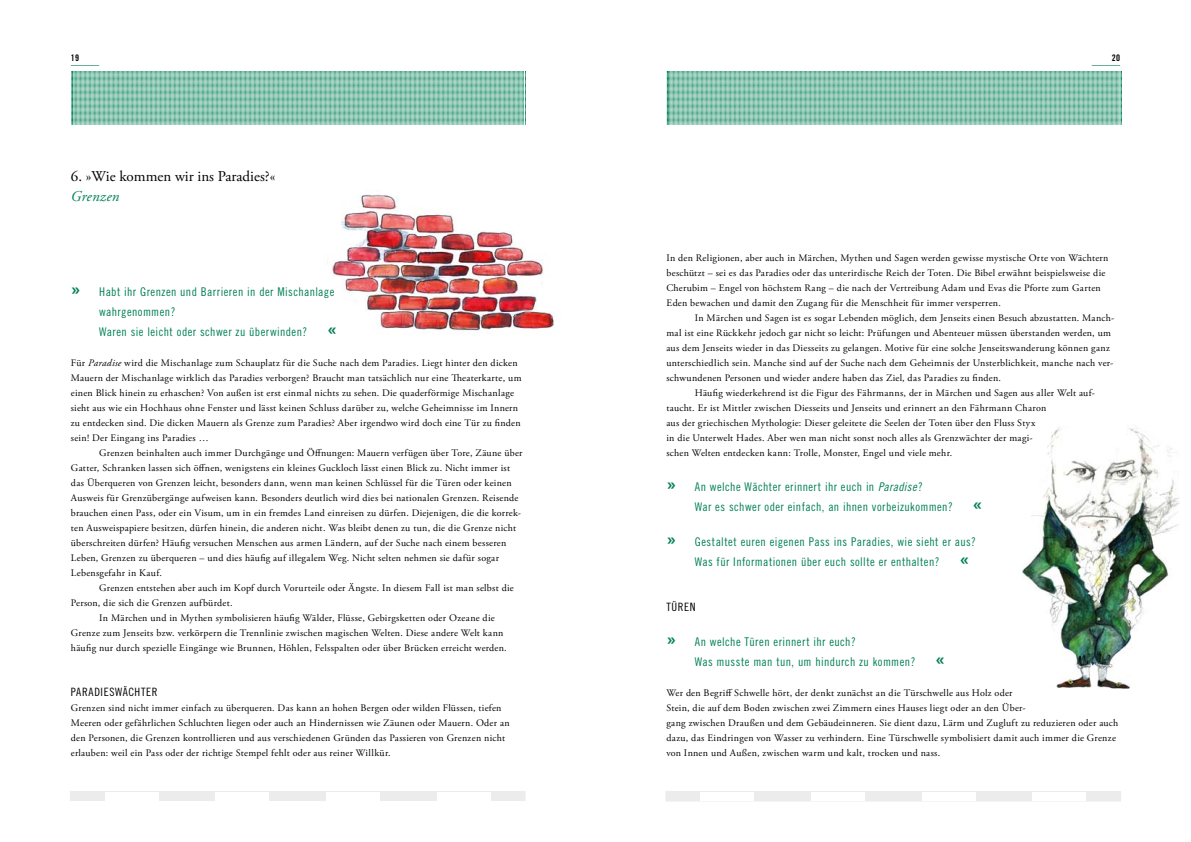
<style>
.page{position:relative;width:1191px;height:842px;background:#fff}
.page>*{position:absolute;margin:0;border:0;box-sizing:border-box;transform-origin:0 0}
.t1{font:15px "Adobe Garamond Pro";color:#000}
.t2{font:italic 15px "Adobe Garamond Pro";letter-spacing:.02em;color:#008054}
.t3{font:12px/20px "Trade Gothic Cond Eighteen";letter-spacing:.035em;color:#008054}
.t4{font:11.5px "Trade Gothic Cond Eighteen";letter-spacing:.06em;color:#000}
.t5{font:10px/15px "Adobe Garamond Pro";letter-spacing:.025em;color:#000}
.t6{font:9px "Trade Gothic Bold Cond Twenty";color:#000}
.s1{font-family:"Trade Gothic Bold Cond Twenty";font-size:20px}
.s2{font-style:italic}
.s3{font-family:"Trade Gothic Cond Eighteen Obl"}
</style>
<div class="page">
<img style="left:331px;top:194px;width:224px;height:137px">
<img style="left:1022px;top:427px;width:157px;height:261px">
<svg style="left:71px;top:65px;width:455px;height:60px"></svg>
<div style="left:70px;top:791px;width:455px;height:10px;background:#ececec;border:2px solid #ececec"></div>
<div style="left:105px;top:792px;width:54px;height:8px;background:#fff"></div>
<div style="left:215px;top:792px;width:54px;height:8px;background:#fff"></div>
<div style="left:326px;top:792px;width:54px;height:8px;background:#fff"></div>
<div style="left:437px;top:792px;width:53px;height:8px;background:#fff"></div>
<svg style="left:667px;top:65px;width:454px;height:60px"></svg>
<div style="left:665px;top:791px;width:456px;height:10px;background:#ececec;border:2px solid #ececec"></div>
<div style="left:700px;top:792px;width:54px;height:8px;background:#fff"></div>
<div style="left:811px;top:792px;width:54px;height:8px;background:#fff"></div>
<div style="left:921px;top:792px;width:54px;height:8px;background:#fff"></div>
<div style="left:1032px;top:792px;width:54px;height:8px;background:#fff"></div>
<p class="t6" style="left:71px;top:53px;width:10px">19</p>
<p class="t6" style="left:1111px;top:53px;width:10px">20</p>
<h1 class="t1" style="left:71px;top:167px;width:206px">6. »Wie kommen wir ins Paradies?«</h1>
<h1 class="t2" style="left:71px;top:187px;width:50px">Grenzen</h1>
<p class="t3" style="left:99px;top:282px;width:239px;text-indent:-28px"><span class="s1">»</span> Habt ihr Grenzen und Barrieren in der Mischanlage wahrgenommen?<br>Waren sie leicht oder schwer zu überwinden? <span class="s1">«</span></p>
<p class="t5" style="left:71px;top:356px;width:452px">Für <span class="s2">Paradise</span> wird die Mischanlage zum Schauplatz für die Suche nach dem Paradies. Liegt hinter den dicken Mauern der Mischanlage wirklich das Paradies verborgen? Braucht man tatsächlich nur eine Theaterkarte, um einen Blick hinein zu erhaschen? Von außen ist erst einmal nichts zu sehen. Die quaderförmige Mischanlage sieht aus wie ein Hochhaus ohne Fenster und lässt keinen Schluss darüber zu, welche Geheimnisse im Innern zu entdecken sind. Die dicken Mauern als Grenze zum Paradies? Aber irgendwo wird doch eine Tür zu finden sein! Der Eingang ins Paradies …</p>
<p class="t5" style="left:71px;top:446px;width:453px;text-indent:28px">Grenzen beinhalten auch immer Durchgänge und Öffnungen: Mauern verfügen über Tore, Zäune über Gatter, Schranken lassen sich öffnen, wenigstens ein kleines Guckloch lässt einen Blick zu. Nicht immer ist das Überqueren von Grenzen leicht, besonders dann, wenn man keinen Schlüssel für die Türen oder keinen Ausweis für Grenzübergänge aufweisen kann. Besonders deutlich wird dies bei nationalen Grenzen. Reisende brauchen einen Pass, oder ein Visum, um in ein fremdes Land einreisen zu dürfen. Diejenigen, die die korrek&shy;ten Ausweispapiere besitzen, dürfen hinein, die anderen nicht. Was bleibt denen zu tun, die die Grenze nicht überschreiten dürfen? Häufig versuchen Menschen aus armen Ländern, auf der Suche nach einem besseren Leben, Grenzen zu überqueren – und dies häufig auf illegalem Weg. Nicht selten nehmen sie dafür sogar Lebensgefahr in Kauf.</p>
<p class="t5" style="left:99px;top:581px;width:416px">Grenzen entstehen aber auch im Kopf durch Vorurteile oder Ängste. In diesem Fall ist man selbst die</p>
<p class="t5" style="left:71px;top:596px;width:163px">Person, die sich die Grenzen aufbürdet.</p>
<p class="t5" style="left:99px;top:611px;width:397px">In Märchen und in Mythen symbolisieren häufig Wälder, Flüsse, Gebirgsketten oder Ozeane die</p>
<p class="t5" style="left:71px;top:626px;width:434px">Grenze zum Jenseits bzw. verkörpern die Trennlinie zwischen magischen Welten. Diese andere Welt kann</p>
<p class="t5" style="left:71px;top:641px;width:437px">häufig nur durch spezielle Eingänge wie Brunnen, Höhlen, Felsspalten oder über Brücken erreicht werden.</p>
<p class="t4" style="left:71px;top:685px;width:12px">Paradi</p>
<p class="t4" style="left:104px;top:685px;width:53px">eswächter</p>
<p class="t5" style="left:71px;top:701px;width:440px">Grenzen sind nicht immer einfach zu überqueren. Das kann an hohen Bergen oder wilden Flüssen, tiefen Meeren oder gefährlichen Schluchten liegen oder auch an Hindernissen wie Zäunen oder Mauern. Oder an den Personen, die Grenzen kontrollieren und aus verschiedenen Gründen das Passieren von Grenzen nicht erlauben: weil ein Pass oder der richtige Stempel fehlt oder aus reiner Willkür.</p>
<p class="t5" style="left:666px;top:251px;width:443px">In den Religionen, aber auch in Märchen, Mythen und Sagen werden gewisse mystische Orte von Wächtern beschützt – sei es das Paradies oder das unterirdische Reich der Toten. Die Bibel erwähnt beispielsweise die Cherubim – Engel von höchstem Rang – die nach der Vertreibung Adam und Evas die Pforte zum Garten Eden bewachen und damit den Zugang für die Menschheit für immer versperren.</p>
<p class="t5" style="left:694px;top:311px;width:421px">In Märchen und Sagen ist es sogar Lebenden möglich, dem Jenseits einen Besuch abzustatten. Manch-</p>
<p class="t5" style="left:666px;top:326px;width:446px">mal ist eine Rückkehr jedoch gar nicht so leicht: Prüfungen und Abenteuer müssen überstanden werden, um</p>
<p class="t5" style="left:666px;top:341px;width:445px">aus dem Jenseits wieder in das Diesseits zu gelangen. Motive für eine solche Jenseitswanderung können ganz</p>
<p class="t5" style="left:666px;top:356px;width:448px">unterschiedlich sein. Manche sind auf der Suche nach dem Geheimnis der Unsterblichkeit, manche nach ver-</p>
<p class="t5" style="left:666px;top:371px;width:336px">schwundenen Personen und wieder andere haben das Ziel, das Paradies zu finden.</p>
<p class="t5" style="left:695px;top:386px;width:402px">Häufig wiederkehrend ist die Figur des Fährmanns, der in Märchen und Sagen aus aller Welt auf-</p>
<p class="t5" style="left:666px;top:401px;width:381px">taucht. Er ist Mittler zwischen Diesseits und Jenseits und erinnert an den Fährmann Charon</p>
<p class="t5" style="left:666px;top:416px;width:370px">aus der griechischen Mythologie: Dieser geleitete die Seelen der Toten über den Fluss Styx</p>
<p class="t5" style="left:666px;top:431px;width:368px">in die Unterwelt Hades. Aber wen man nicht sonst noch alles als Grenzwächter der magi-</p>
<p class="t5" style="left:666px;top:446px;width:287px">schen Welten entdecken kann: Trolle, Monster, Engel und viele mehr.</p>
<p class="t3" style="left:694px;top:477px;width:289px;text-indent:-28px"><span class="s1">»</span> An welche Wächter erinnert ihr euch in <span class="s3">Paradise</span>?<br>War es schwer oder einfach, an ihnen vorbeizukommen? <span class="s1">«</span></p>
<p class="t3" style="left:694px;top:532px;width:283px;text-indent:-28px"><span class="s1">»</span> Gestaltet euren eigenen Pass ins Paradies, wie sieht er aus?<br>Was für Informationen über euch sollte er enthalten? <span class="s1">«</span></p>
<p class="t4" style="left:666px;top:600px;width:29px">Türen</p>
<p class="t3" style="left:694px;top:632px;width:252px;text-indent:-28px"><span class="s1">»</span> An welche Türen erinnert ihr euch?<br>Was musste man tun, um hindurch zu kommen? <span class="s1">«</span></p>
<p class="t5" style="left:666px;top:686px;width:453px">Wer den Begriff Schwelle hört, der denkt zunächst an die Türschwelle aus Holz oder<br>Stein, die auf dem Boden zwischen zwei Zimmern eines Hauses liegt oder an den Über-<br>gang zwischen Draußen und dem Gebäudeinneren. Sie dient dazu, Lärm und Zugluft zu reduzieren oder auch dazu, das Eindringen von Wasser zu verhindern. Eine Türschwelle symbolisiert damit auch immer die Grenze von Innen und Außen, zwischen warm und kalt, trocken und nass.</p>
</div>
